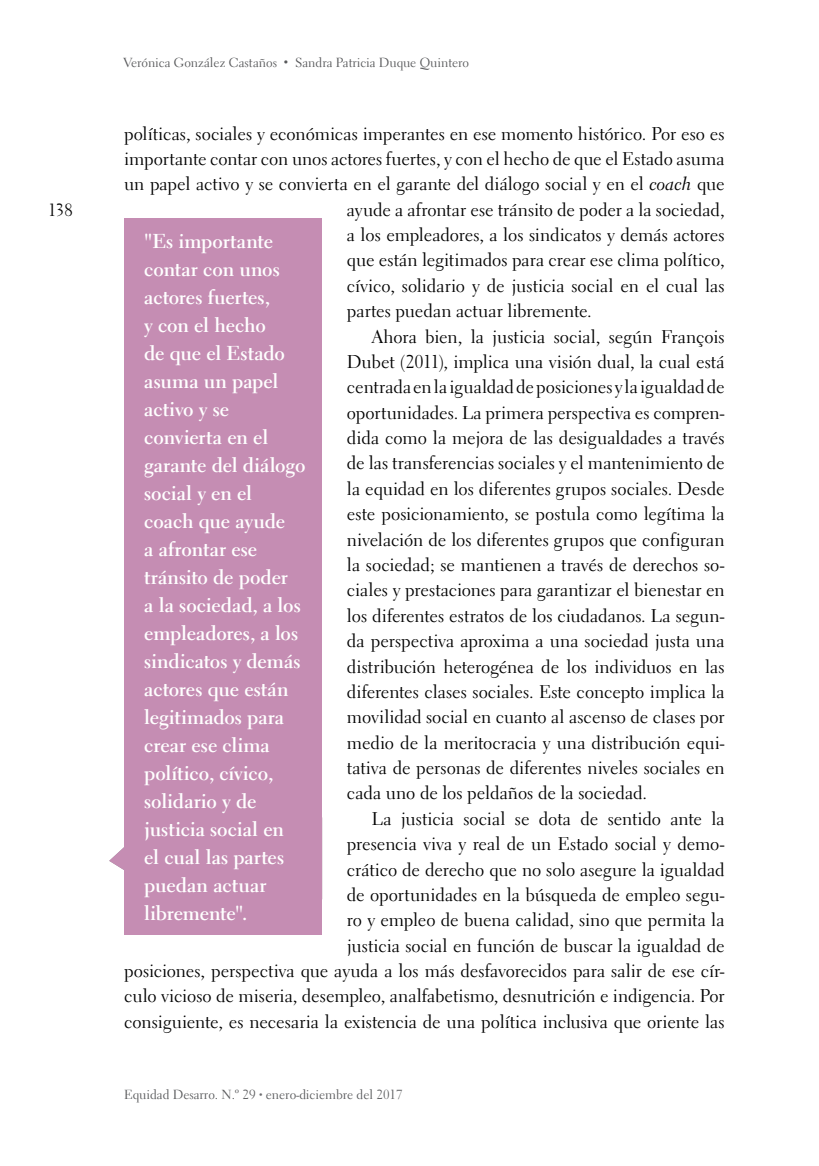
<style>
.page{position:relative;width:819px;height:1166px;background:#fff}
.page>*{position:absolute;margin:0;border:0;box-sizing:border-box;transform-origin:0 0}
.t1{font:700 20.12px/28px "Electra LT Std";letter-spacing:-.005em;color:#fff}
.t2{font:18.38px "Electra LT Std";color:#000}
.t3{font:17.5px "Electra LT Std";color:#000}
.t4{font:13.12px "Electra LT Std";color:#58595b}
.s1{font-size:8.75px}
.s2{font-family:"Electra LT Std Cursive"}
.s3{font-size:7px;color:#6d6e71}
</style>
<div class="page">
<svg style="left:109px;top:847px;width:15px;height:23px"></svg>
<div style="left:124px;top:218px;width:198px;height:717px;background:#c58db3"></div>
<p class="t3" style="left:48px;top:199px;width:26px">138</p>
<p class="t4" style="left:124px;top:54px;width:347px">Verónica González Castaños <span class="s1">•</span> Sandra Patricia Duque Quintero</p>
<p class="t2" style="left:124px;top:122px;width:602px">políticas, sociales y económicas imperantes en ese momento histórico. Por eso es</p>
<p class="t2" style="left:124px;top:147px;width:602px">importante contar con unos actores fuertes, y con el hecho de que el Estado asuma</p>
<p class="t2" style="left:124px;top:173px;width:602px">un papel activo y se convierta en el garante del diálogo social y en el <span class="s2">coach</span> que</p>
<p class="t2" style="left:347px;top:198px;width:379px">ayude a afrontar ese tránsito de poder a la sociedad,</p>
<p class="t2" style="left:347px;top:223px;width:379px">a los empleadores, a los sindicatos y demás actores</p>
<p class="t2" style="left:347px;top:249px;width:379px">que están legitimados para crear ese clima político,</p>
<p class="t2" style="left:347px;top:274px;width:379px">cívico, solidario y de justicia social en el cual las</p>
<p class="t2" style="left:347px;top:300px;width:246px">partes puedan actuar libremente.</p>
<p class="t2" style="left:372px;top:325px;width:354px">Ahora bien, la justicia social, según François</p>
<p class="t2" style="left:347px;top:350px;width:379px">Dubet (2011), implica una visión dual, la cual está</p>
<p class="t2" style="left:347px;top:376px;width:379px">centrada en la igualdad de posiciones y la igualdad de</p>
<p class="t2" style="left:347px;top:401px;width:379px">oportunidades. La primera perspectiva es compren-</p>
<p class="t2" style="left:347px;top:426px;width:379px">dida como la mejora de las desigualdades a través</p>
<p class="t2" style="left:347px;top:452px;width:379px">de las transferencias sociales y el mantenimiento de</p>
<p class="t2" style="left:347px;top:477px;width:379px">la equidad en los diferentes grupos sociales. Desde</p>
<p class="t2" style="left:347px;top:503px;width:379px">este posicionamiento, se postula como legítima la</p>
<p class="t2" style="left:347px;top:528px;width:379px">nivelación de los diferentes grupos que configuran</p>
<p class="t2" style="left:347px;top:553px;width:379px">la sociedad; se mantienen a través de derechos so-</p>
<p class="t2" style="left:347px;top:579px;width:379px">ciales y prestaciones para garantizar el bienestar en</p>
<p class="t2" style="left:347px;top:604px;width:379px">los diferentes estratos de los ciudadanos. La segun-</p>
<p class="t2" style="left:347px;top:629px;width:379px">da perspectiva aproxima a una sociedad justa una</p>
<p class="t2" style="left:347px;top:655px;width:379px">distribución heterogénea de los individuos en las</p>
<p class="t2" style="left:347px;top:680px;width:379px">diferentes clases sociales. Este concepto implica la</p>
<p class="t2" style="left:347px;top:706px;width:379px">movilidad social en cuanto al ascenso de clases por</p>
<p class="t2" style="left:347px;top:731px;width:379px">medio de la meritocracia y una distribución equi-</p>
<p class="t2" style="left:347px;top:756px;width:379px">tativa de personas de diferentes niveles sociales en</p>
<p class="t2" style="left:347px;top:782px;width:301px">cada uno de los peldaños de la sociedad.</p>
<p class="t2" style="left:372px;top:807px;width:354px">La justicia social se dota de sentido ante la</p>
<p class="t2" style="left:347px;top:832px;width:379px">presencia viva y real de un Estado social y demo-</p>
<p class="t2" style="left:347px;top:858px;width:379px">crático de derecho que no solo asegure la igualdad</p>
<p class="t2" style="left:347px;top:883px;width:379px">de oportunidades en la búsqueda de empleo segu-</p>
<p class="t2" style="left:347px;top:909px;width:379px">ro y empleo de buena calidad, sino que permita la</p>
<p class="t2" style="left:347px;top:934px;width:379px">justicia social en función de buscar la igualdad de</p>
<p class="t2" style="left:124px;top:959px;width:602px">posiciones, perspectiva que ayuda a los más desfavorecidos para salir de ese cír-</p>
<p class="t2" style="left:124px;top:985px;width:602px">culo vicioso de miseria, desempleo, analfabetismo, desnutrición e indigencia. Por</p>
<p class="t2" style="left:124px;top:1010px;width:602px">consiguiente, es necesaria la existencia de una política inclusiva que oriente las</p>
<p class="t1" style="left:144px;top:227px;width:163px">"Es importante contar con unos actores fuertes,<br>y con el hecho<br>de que el Estado asuma un papel activo y se convierta en el garante del diálogo social y en el coach que ayude<br>a afrontar ese tránsito de poder<br>a la sociedad, a los empleadores, a los sindicatos y demás actores que están legitimados para crear ese clima político, cívico, solidario y de justicia social en<br>el cual las partes puedan actuar libremente".</p>
<p class="t4" style="left:124px;top:1086px;width:280px">Equidad Desarro. N.º 29 <span class="s3">•</span> enero-diciembre del 2017</p>
</div>
